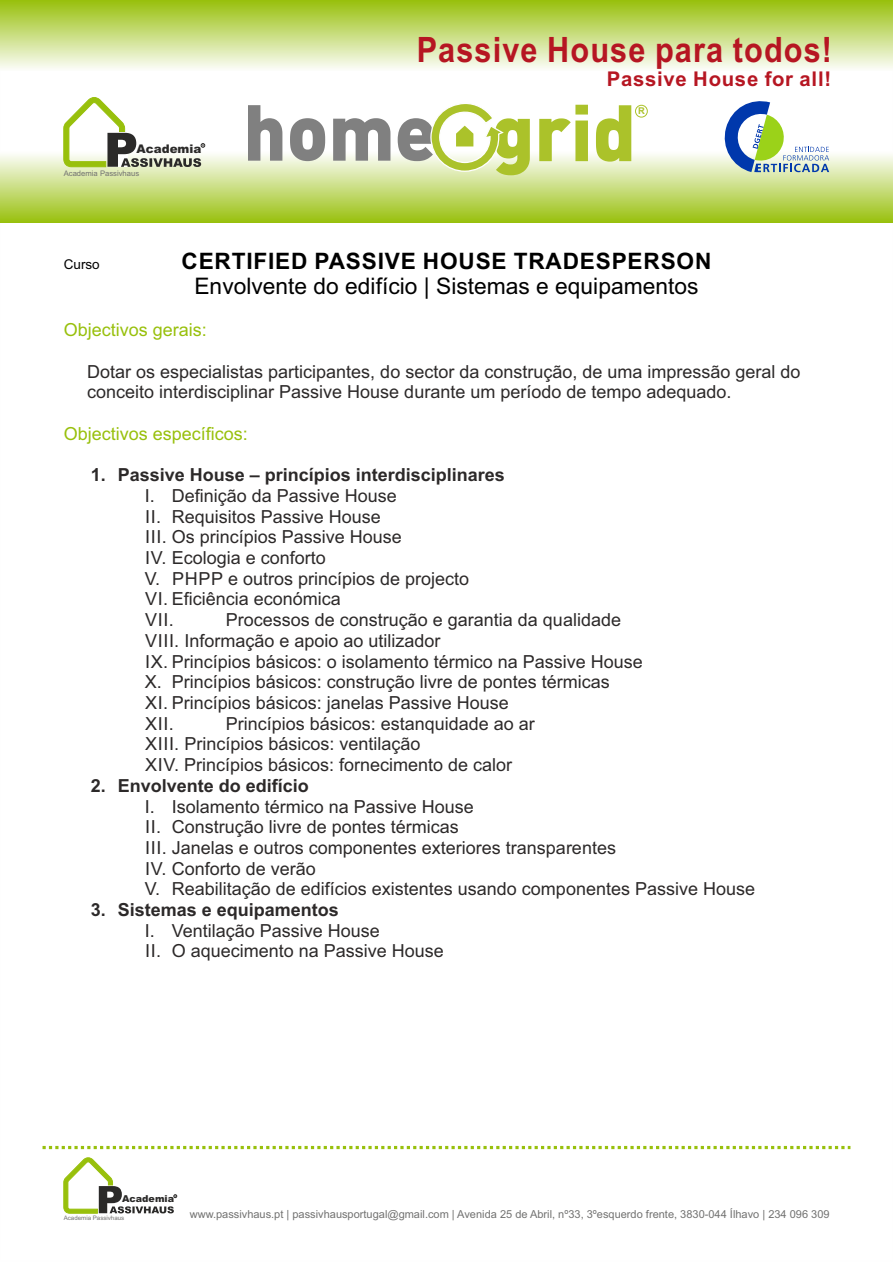
<style>
.page{position:relative;width:893px;height:1263px;background:#fff}
.page>*{position:absolute;margin:0;border:0;box-sizing:border-box;transform-origin:0 0}
.t1{font:700 34.95px "Arial";letter-spacing:.035em;color:#b61622;scale:.88 1}
.t2{font:22.8px "Arial";color:#000}
.t3{font:700 22.65px "Arial";letter-spacing:.035em;color:#000}
.t4{font:700 20.4px "Arial";letter-spacing:.035em;color:#b61622}
.t5{font:18px/20.7px "Arial";color:#2c2929}
.t6{font:700 18px "Arial";color:#2c2929}
.t7{font:18px "Arial";color:#98c00c}
.t8{font:13.5px "Arial";color:#000}
.t9{font:900 11.85px "Arial";color:#2b2a29}
.t10{font:10.95px "Arial";color:#727271}
.t11{font:900 9.6px "Arial";color:#2b2a29}
.t12{font:700 9.3px "Arial";color:#abc22a}
.t13{font:7.65px "Arial";color:#727271}
.t14{font:6.15px "Arial";color:#727271}
</style>
<div class="page">
<svg style="left:43px;top:1146px;width:807px;height:3px"></svg>
<svg style="left:64px;top:1157px;width:113px;height:56px"></svg>
<div style="left:0;top:0;width:893px;height:71px;background:linear-gradient(to bottom,#98c00b,#fdfdfb)"></div>
<div style="left:0;top:152px;width:893px;height:70px;background:linear-gradient(to bottom,#fdfdfc,#9bc213)"></div>
<div style="left:635px;top:105px;width:13px;height:12px;border:1px solid #abc22a;border-radius:50%"></div>
<svg style="left:248px;top:104px;width:383px;height:71px"></svg>
<svg style="left:64px;top:97px;width:141px;height:70px"></svg>
<svg style="left:721px;top:101px;width:108px;height:71px"></svg>
<h1 class="t1" style="left:417px;top:37px;width:474px">Passive House para todos!</h1>
<p class="t4" style="left:607px;top:71px;width:226px">Passive House for all!</p>
<p class="t9" style="left:137px;top:144px;width:66px">Academia</p>
<p class="t13" style="left:64px;top:170px;width:77px">Academia Passivhaus</p>
<p class="t12" style="left:638px;top:108px;width:8px">R</p>
<p class="t8" style="left:64px;top:259px;width:38px">Curso</p>
<p class="t3" style="left:182px;top:252px;width:531px">CERTIFIED PASSIVE HOUSE TRADESPERSON</p>
<p class="t2" style="left:194px;top:277px;width:505px">Envolvente do edifício | Sistemas e equipamentos</p>
<p class="t7" style="left:64px;top:323px;width:145px">Objectivos gerais:</p>
<p class="t5" style="left:87px;top:363px;width:715px">Dotar os especialistas participantes, do sector da construção, de uma impressão geral do conceito interdisciplinar Passive House durante um período de tempo adequado.</p>
<p class="t7" style="left:64px;top:427px;width:186px">Objectivos específicos:</p>
<p class="t6" style="left:91px;top:468px;width:416px">1. Passive House – princípios interdisciplinares</p>
<p class="t5" style="left:145px;top:487px;width:326px">I. Definição da Passive House<br>II. Requisitos Passive House<br>III. Os princípios Passive House<br>IV. Ecologia e conforto<br>V. PHPP e outros princípios de projecto<br>VI. Eficiência económica<br>VII.</p>
<p class="t5" style="left:145px;top:611px;width:500px;text-indent:81px">Processos de construção e garantia da qualidade VIII. Informação e apoio ao utilizador<br>IX. Princípios básicos: o isolamento térmico na Passive House X. Princípios básicos: construção livre de pontes térmicas<br>XI. Princípios básicos: janelas Passive House<br>XII.</p>
<p class="t5" style="left:145px;top:715px;width:391px;text-indent:81px">Princípios básicos: estanquidade ao ar<br>XIII. Princípios básicos: ventilação<br>XIV. Princípios básicos: fornecimento de calor</p>
<p class="t6" style="left:91px;top:779px;width:220px">2. Envolvente do edifício</p>
<p class="t5" style="left:145px;top:797px;width:612px">I. Isolamento térmico na Passive House<br>II. Construção livre de pontes térmicas<br>III. Janelas e outros componentes exteriores transparentes<br>IV. Conforto de verão<br>V. Reabilitação de edifícios existentes usando componentes Passive House</p>
<p class="t6" style="left:91px;top:903px;width:250px">3. Sistemas e equipamentos</p>
<p class="t5" style="left:145px;top:922px;width:301px">I. Ventilação Passive House<br>II. O aquecimento na Passive House</p>
<p class="t11" style="left:122px;top:1195px;width:53px">Academia</p>
<p class="t14" style="left:64px;top:1216px;width:62px">Academia Passivhaus</p>
<p class="t10" style="left:190px;top:1210px;width:641px">www.passivhaus.pt | passivhausportugal@gmail.com | Avenida 25 de Abril, nº33, 3ºesquerdo frente, 3830-044 Ílhavo | 234 096 309</p>
</div>
